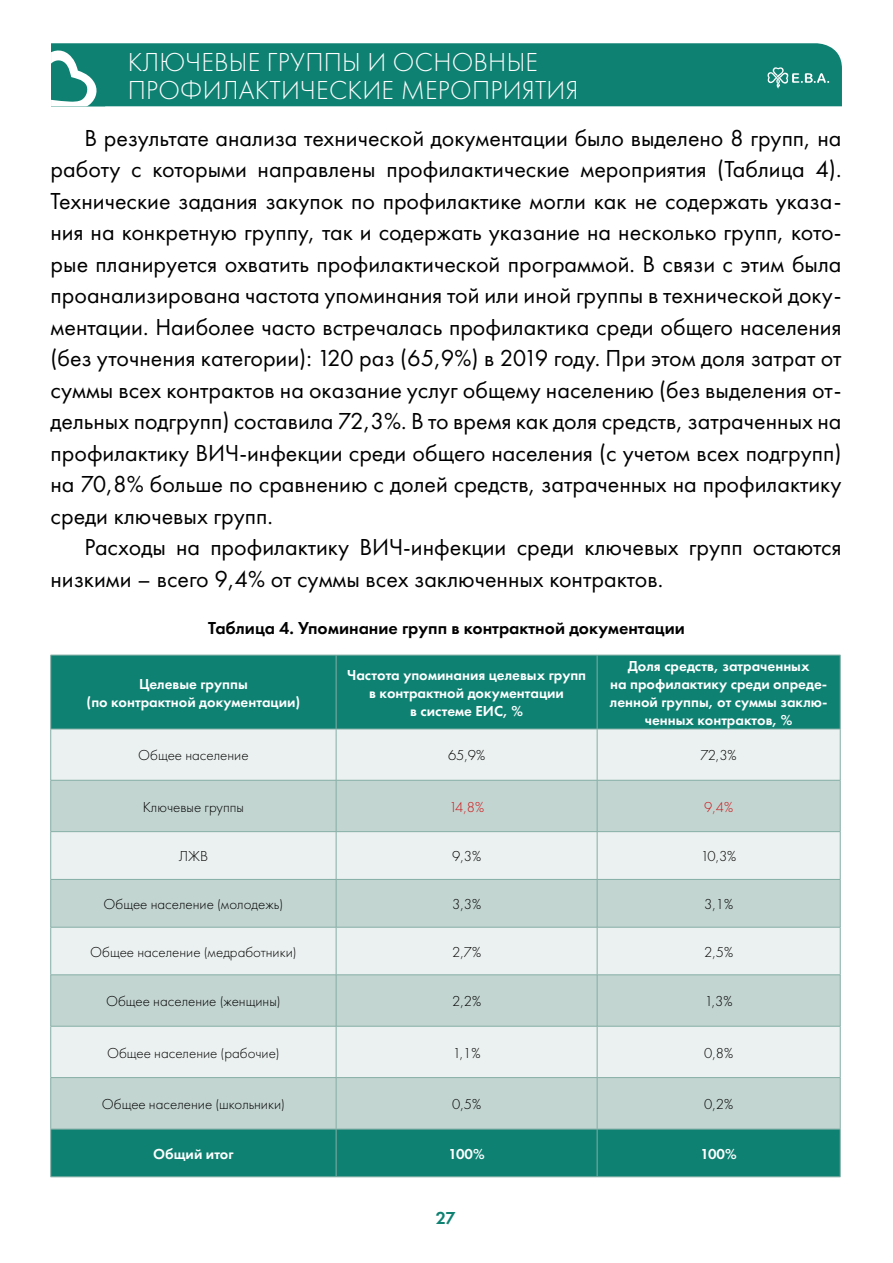
<style>
.page{position:relative;width:893px;height:1263px;background:#fff}
.page>*{position:absolute;margin:0;border:0;box-sizing:border-box;transform-origin:0 0}
.t1{font:300 27px/28.5px "Futura PT";letter-spacing:.01em;color:#fff}
.t2{font:24px/31.5px "Futura PT";color:#000;text-align:justify}
.t3{font:600 18px "Futura PT";color:#000}
.t4{font:600 18px "Futura PT";color:#0e8172}
.t5{font:600 15px/18px "Futura PT";color:#fff;text-align:center}
.t6{font:300 15px "Futura PT";color:#000}
.t7{font:300 15px "Futura PT";color:#cd171a}
.s1{font-size:13.5px}
</style>
<div class="page">
<div style="left:51px;top:43px;width:791px;height:63px;background:#0e8172"></div>
<svg style="left:51px;top:50px;width:54px;height:56px"></svg>
<svg style="left:767px;top:67px;width:62px;height:22px"></svg>
<div style="left:51px;top:656px;width:789px;height:520px;background:#0e8172"></div>
<div style="left:51px;top:730px;width:789px;height:50px;background:#ebf1f0"></div>
<svg style="left:51px;top:781px;width:789px;height:348px;background:#d3e0dd"></svg>
<hr style="left:336px;top:655px;width:1px;height:74px;background:#84aea5">
<hr style="left:597px;top:655px;width:1px;height:74px;background:#84aea5">
<hr style="left:51px;top:780px;width:285px;height:1px;background:#84aea5">
<hr style="left:336px;top:780px;width:261px;height:1px;background:#84aea5">
<hr style="left:597px;top:780px;width:243px;height:1px;background:#84aea5">
<hr style="left:51px;top:831px;width:285px;height:1px;background:#84aea5">
<hr style="left:336px;top:831px;width:261px;height:1px;background:#84aea5">
<hr style="left:597px;top:831px;width:243px;height:1px;background:#84aea5">
<hr style="left:51px;top:879px;width:285px;height:1px;background:#84aea5">
<hr style="left:336px;top:879px;width:261px;height:1px;background:#84aea5">
<hr style="left:597px;top:879px;width:243px;height:1px;background:#84aea5">
<hr style="left:51px;top:927px;width:285px;height:1px;background:#84aea5">
<hr style="left:336px;top:927px;width:261px;height:1px;background:#84aea5">
<hr style="left:597px;top:927px;width:243px;height:1px;background:#84aea5">
<hr style="left:51px;top:974px;width:285px;height:1px;background:#84aea5">
<hr style="left:336px;top:974px;width:261px;height:1px;background:#84aea5">
<hr style="left:597px;top:974px;width:243px;height:1px;background:#84aea5">
<hr style="left:51px;top:1026px;width:285px;height:1px;background:#84aea5">
<hr style="left:336px;top:1026px;width:261px;height:1px;background:#84aea5">
<hr style="left:597px;top:1026px;width:243px;height:1px;background:#84aea5">
<hr style="left:51px;top:1077px;width:285px;height:1px;background:#84aea5">
<hr style="left:336px;top:1077px;width:261px;height:1px;background:#84aea5">
<hr style="left:597px;top:1077px;width:243px;height:1px;background:#84aea5">
<hr style="left:336px;top:1129px;width:1px;height:48px;background:#84aea5">
<hr style="left:597px;top:1129px;width:1px;height:48px;background:#84aea5">
<hr style="left:51px;top:1129px;width:285px;height:1px;background:#84aea5">
<hr style="left:336px;top:1129px;width:261px;height:1px;background:#84aea5">
<hr style="left:597px;top:1129px;width:243px;height:1px;background:#84aea5">
<hr style="left:50px;top:729px;width:1px;height:51px;background:#84aea5">
<hr style="left:840px;top:729px;width:1px;height:51px;background:#84aea5">
<hr style="left:50px;top:780px;width:1px;height:51px;background:#84aea5">
<hr style="left:840px;top:780px;width:1px;height:51px;background:#84aea5">
<hr style="left:50px;top:832px;width:1px;height:47px;background:#84aea5">
<hr style="left:840px;top:832px;width:1px;height:47px;background:#84aea5">
<hr style="left:50px;top:880px;width:1px;height:47px;background:#84aea5">
<hr style="left:840px;top:880px;width:1px;height:47px;background:#84aea5">
<hr style="left:50px;top:927px;width:1px;height:48px;background:#84aea5">
<hr style="left:840px;top:927px;width:1px;height:48px;background:#84aea5">
<hr style="left:50px;top:975px;width:1px;height:51px;background:#84aea5">
<hr style="left:840px;top:975px;width:1px;height:51px;background:#84aea5">
<hr style="left:50px;top:1026px;width:1px;height:51px;background:#84aea5">
<hr style="left:840px;top:1026px;width:1px;height:51px;background:#84aea5">
<hr style="left:50px;top:1078px;width:1px;height:51px;background:#84aea5">
<hr style="left:840px;top:1078px;width:1px;height:51px;background:#84aea5">
<hr style="left:50px;top:1129px;width:1px;height:48px;background:#84aea5">
<hr style="left:840px;top:1129px;width:1px;height:48px;background:#84aea5">
<hr style="left:51px;top:1176px;width:285px;height:1px;background:#84aea5">
<hr style="left:336px;top:1176px;width:261px;height:1px;background:#84aea5">
<hr style="left:597px;top:1176px;width:243px;height:1px;background:#84aea5">
<hr style="left:336px;top:729px;width:1px;height:51px;background:#84aea5">
<hr style="left:597px;top:729px;width:1px;height:51px;background:#84aea5">
<hr style="left:336px;top:780px;width:1px;height:51px;background:#84aea5">
<hr style="left:597px;top:780px;width:1px;height:51px;background:#84aea5">
<hr style="left:336px;top:832px;width:1px;height:47px;background:#84aea5">
<hr style="left:597px;top:832px;width:1px;height:47px;background:#84aea5">
<hr style="left:336px;top:880px;width:1px;height:47px;background:#84aea5">
<hr style="left:597px;top:880px;width:1px;height:47px;background:#84aea5">
<hr style="left:336px;top:927px;width:1px;height:48px;background:#84aea5">
<hr style="left:597px;top:927px;width:1px;height:48px;background:#84aea5">
<hr style="left:336px;top:975px;width:1px;height:51px;background:#84aea5">
<hr style="left:597px;top:975px;width:1px;height:51px;background:#84aea5">
<hr style="left:336px;top:1026px;width:1px;height:51px;background:#84aea5">
<hr style="left:597px;top:1026px;width:1px;height:51px;background:#84aea5">
<hr style="left:336px;top:1078px;width:1px;height:51px;background:#84aea5">
<hr style="left:597px;top:1078px;width:1px;height:51px;background:#84aea5">
<hr style="left:51px;top:655px;width:285px;height:1px;background:#84aea5">
<hr style="left:50px;top:655px;width:1px;height:74px;background:#84aea5">
<hr style="left:336px;top:655px;width:261px;height:1px;background:#84aea5">
<hr style="left:597px;top:655px;width:243px;height:1px;background:#84aea5">
<hr style="left:840px;top:655px;width:1px;height:74px;background:#84aea5">
<hr style="left:51px;top:729px;width:285px;height:1px;background:#84aea5">
<hr style="left:336px;top:729px;width:261px;height:1px;background:#84aea5">
<hr style="left:597px;top:729px;width:243px;height:1px;background:#84aea5">
<p class="t1" style="left:128px;top:48px;width:452px">КЛЮЧЕВЫЕ ГРУППЫ И ОСНОВНЫЕ<br>ПРОФИЛАКТИЧЕСКИЕ МЕРОПРИЯТИЯ</p>
<p class="t2" style="left:51px;top:122px;width:792px;text-indent:34px">В результате анализа технической документации было выделено 8 групп, на работу с которыми направлены профилактические мероприятия (Таблица 4).<br>Технические задания закупок по профилактике могли как не содержать указа&shy;ния на конкретную группу, так и содержать указание на несколько групп, кото&shy;рые планируется охватить профилактической программой. В связи с этим была проанализирована частота упоминания той или иной группы в технической доку&shy;ментации. Наиболее часто встречалась профилактика среди общего населения (без уточнения категории): 120 раз (65,9%) в 2019 году. При этом доля затрат от суммы всех контрактов на оказание услуг общему населению (без выделения от&shy;дельных подгрупп) составила 72,3%. В то время как доля средств, затраченных на профилактику ВИЧ-инфекции среди общего населения (с учетом всех подгрупп) на 70,8% больше по сравнению с долей средств, затраченных на профилактику среди ключевых групп.</p>
<p class="t2" style="left:51px;top:531px;width:792px;text-indent:34px">Расходы на профилактику ВИЧ-инфекции среди ключевых групп остаются низкими – всего 9,4% от суммы всех заключенных контрактов.</p>
<p class="t3" style="left:208px;top:616px;width:478px">Таблица 4. Упоминание групп в контрактной документации</p>
<p class="t5" style="left:87px;top:675px;width:215px">Целевые группы<br>(по контрактной документации)</p>
<p class="t5" style="left:347px;top:666px;width:241px">Частота упоминания целевых групп в контрактной документации<br>в системе ЕИС, %</p>
<p class="t5" style="left:610px;top:657px;width:219px">Доля средств, затраченных<br>на профилактику среди опреде&shy;ленной группы, от суммы заклю&shy;ченных контрактов, %</p>
<p class="t6" style="left:138px;top:747px;width:112px">Общее население</p>
<p class="t6" style="left:448px;top:747px;width:39px">65,9%</p>
<p class="t6" style="left:701px;top:747px;width:38px">72,3%</p>
<p class="t6" style="left:143px;top:798px;width:103px">Ключевые группы</p>
<p class="t7" style="left:449px;top:798px;width:37px">14,8%</p>
<p class="t7" style="left:704px;top:798px;width:30px">9,4%</p>
<p class="t6" style="left:179px;top:848px;width:31px">ЛЖВ</p>
<p class="t6" style="left:452px;top:848px;width:30px">9,3%</p>
<p class="t6" style="left:701px;top:848px;width:37px">10,3%</p>
<p class="t6" style="left:104px;top:895px;width:181px">Общее население <span class="s1">(</span>молодежь<span class="s1">)</span></p>
<p class="t6" style="left:452px;top:895px;width:30px">3,3%</p>
<p class="t6" style="left:704px;top:895px;width:30px">3,1%</p>
<p class="t6" style="left:90px;top:943px;width:208px">Общее население <span class="s1">(</span>медработники<span class="s1">)</span></p>
<p class="t6" style="left:452px;top:943px;width:30px">2,7%</p>
<p class="t6" style="left:704px;top:943px;width:30px">2,5%</p>
<p class="t6" style="left:106px;top:993px;width:176px">Общее население <span class="s1">(</span>женщины<span class="s1">)</span></p>
<p class="t6" style="left:452px;top:993px;width:30px">2,2%</p>
<p class="t6" style="left:705px;top:993px;width:29px">1,3%</p>
<p class="t6" style="left:107px;top:1044px;width:174px">Общее население <span class="s1">(</span>рабочие<span class="s1">)</span></p>
<p class="t6" style="left:453px;top:1044px;width:29px">1,1%</p>
<p class="t6" style="left:704px;top:1044px;width:30px">0,8%</p>
<p class="t6" style="left:102px;top:1095px;width:185px">Общее население <span class="s1">(</span>школьники<span class="s1">)</span></p>
<p class="t6" style="left:452px;top:1095px;width:30px">0,5%</p>
<p class="t6" style="left:704px;top:1095px;width:30px">0,2%</p>
<p class="t5" style="left:153px;top:1144px;width:82px">Общий итог</p>
<p class="t5" style="left:449px;top:1144px;width:38px">100%</p>
<p class="t5" style="left:701px;top:1144px;width:38px">100%</p>
<p class="t4" style="left:436px;top:1207px;width:21px">27</p>
</div>
